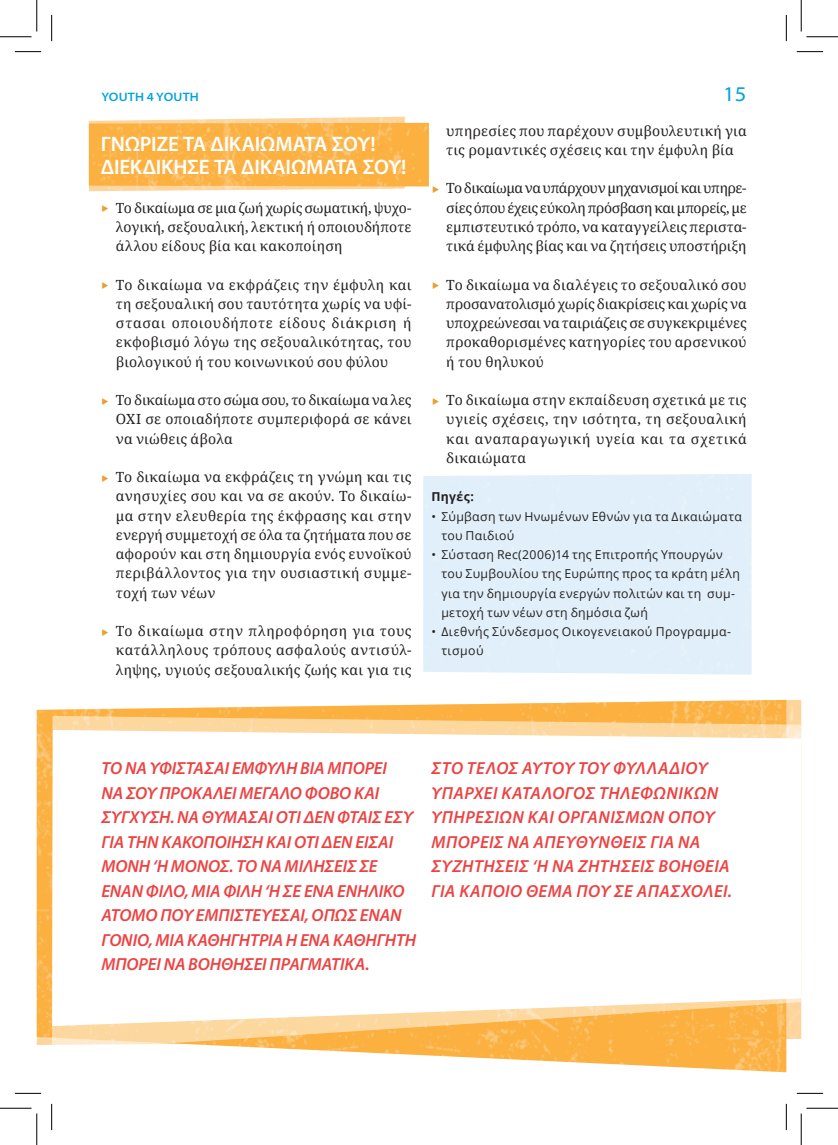
<style>
.page{position:relative;width:838px;height:1145px;background:#fff}
.page>*{position:absolute;margin:0;border:0;box-sizing:border-box;transform-origin:0 0}
.t1{font:600 21px/22.8px "Myriad Pro";letter-spacing:-.01em;color:#fff}
.t2{font:semi-expanded 21px "Myriad Pro";color:#00a2df}
.t3{font:italic 600 17.5px/24.5px "Myriad Pro";color:#ee4141}
.t4{font:italic 600 17.5px/24.5px "Myriad Pro";letter-spacing:.025em;color:#ee4141}
.t5{font:14px/19.2px "Droid Serif";letter-spacing:.015em;color:#231f20;text-align:justify}
.t6{font:12.25px/19.2px "Open Sans";letter-spacing:.03em;color:#231f20}
.t7{font:600 semi-expanded 12.25px "Myriad Pro";letter-spacing:.02em;color:#00a2df}
.t8{font:700 12.25px "Open Sans";letter-spacing:.03em;color:#231f20}
.s1{font-family:"Entypo";font-size:29.75px;color:#ee9e30}
</style>
<div class="page">
<img style="left:37px;top:41px;width:764px;height:1063px">
<hr style="left:15px;top:51px;width:26px;height:2px;background:#fff">
<hr style="left:796px;top:51px;width:27px;height:2px;background:#fff">
<hr style="left:15px;top:1092px;width:26px;height:2px;background:#fff">
<hr style="left:796px;top:1092px;width:27px;height:2px;background:#fff">
<svg style="left:15px;top:51px;width:26px;height:1px"></svg>
<svg style="left:796px;top:51px;width:27px;height:1px"></svg>
<svg style="left:15px;top:1093px;width:26px;height:1px"></svg>
<svg style="left:796px;top:1093px;width:27px;height:1px"></svg>
<svg style="left:51px;top:15px;width:1px;height:26px"></svg>
<svg style="left:51px;top:1104px;width:1px;height:26px"></svg>
<svg style="left:786px;top:15px;width:1px;height:26px"></svg>
<svg style="left:786px;top:1104px;width:1px;height:26px"></svg>
<hr style="left:0;top:36px;width:32px;height:1px;background:#000">
<hr style="left:806px;top:36px;width:31px;height:1px;background:#000">
<hr style="left:0;top:1108px;width:32px;height:1px;background:#000">
<hr style="left:806px;top:1108px;width:31px;height:1px;background:#000">
<hr style="left:36px;top:0;width:1px;height:31px;background:#000">
<hr style="left:36px;top:1113px;width:1px;height:32px;background:#000">
<hr style="left:800px;top:0;width:1px;height:31px;background:#000">
<hr style="left:800px;top:1113px;width:1px;height:32px;background:#000">
<p class="t7" style="left:101px;top:90px;width:99px">YOUTH 4 YOUTH</p>
<h1 class="t2" style="left:723px;top:82px;width:25px">15</h1>
<h1 class="t1" style="left:101px;top:132px;width:307px">ΓΝΩΡΙΖΕ ΤΑ ΔΙΚΑΙΩΜΑΤΑ ΣΟΥ!<br>ΔΙΕΚΔΙΚΗΣΕ ΤΑ ΔΙΚΑΙΩΜΑΤΑ ΣΟΥ!</h1>
<p class="t5" style="left:116px;top:198px;width:297px;text-indent:-15px"><span class="s1">▸</span> Το δικαίωμα σε μια ζωή χωρίς σωματική, ψυχο&shy;λογική, σεξουαλική, λεκτική ή οποιουδήποτε άλλου είδους βία και κακοποίηση</p>
<p class="t5" style="left:116px;top:275px;width:297px;text-indent:-15px"><span class="s1">▸</span> Το δικαίωμα να εκφράζεις την έμφυλη και τη σεξουαλική σου ταυτότητα χωρίς να υφί&shy;στασαι οποιουδήποτε είδους διάκριση ή εκφοβισμό λόγω της σεξουαλικότητας, του βιολογικού ή του κοινωνικού σου φύλου</p>
<p class="t5" style="left:116px;top:391px;width:297px;text-indent:-15px"><span class="s1">▸</span> Το δικαίωμα στο σώμα σου, το δικαίωμα να λες ΟΧΙ σε οποιαδήποτε συμπεριφορά σε κάνει να νιώθεις άβολα</p>
<p class="t5" style="left:116px;top:468px;width:297px;text-indent:-15px"><span class="s1">▸</span> Το δικαίωμα να εκφράζεις τη γνώμη και τις ανησυχίες σου και να σε ακούν. Το δικαίω&shy;μα στην ελευθερία της έκφρασης και στην ενεργή συμμετοχή σε όλα τα ζητήματα που σε αφορούν και στη δημιουργία ενός ευνοϊκού περιβάλλοντος για την ουσιαστική συμμε&shy;τοχή των νέων</p>
<p class="t5" style="left:116px;top:622px;width:297px;text-indent:-15px"><span class="s1">▸</span> Το δικαίωμα στην πληροφόρηση για τους κατάλληλους τρόπους ασφαλούς αντισύλ&shy;ληψης, υγιούς σεξουαλικής ζωής και για τις</p>
<p class="t5" style="left:446px;top:121px;width:302px">υπηρεσίες που παρέχουν συμβουλευτική για τις ρομαντικές σχέσεις και την έμφυλη βία</p>
<p class="t5" style="left:446px;top:179px;width:302px;text-indent:-15px"><span class="s1">▸</span> Το δικαίωμα να υπάρχουν μηχανισμοί και υπηρε&shy;σίες όπου έχεις εύκολη πρόσβαση και μπορείς, με εμπιστευτικό τρόπο, να καταγγείλεις περιστα&shy;τικά έμφυλης βίας και να ζητήσεις υποστήριξη</p>
<p class="t5" style="left:446px;top:275px;width:302px;text-indent:-15px"><span class="s1">▸</span> Το δικαίωμα να διαλέγεις το σεξουαλικό σου προσανατολισμό χωρίς διακρίσεις και χωρίς να υποχρεώνεσαι να ταιριάζεις σε συγκεκριμένες προκαθορισμένες κατηγορίες του αρσενικού ή του θηλυκού</p>
<p class="t5" style="left:446px;top:391px;width:302px;text-indent:-15px"><span class="s1">▸</span> Το δικαίωμα στην εκπαίδευση σχετικά με τις υγιείς σχέσεις, την ισότητα, τη σεξουαλική και αναπαραγωγική υγεία και τα σχετικά δικαιώματα</p>
<p class="t8" style="left:431px;top:488px;width:44px">Πηγές:</p>
<p class="t6" style="left:441px;top:506px;width:302px;text-indent:-10px">• Σύμβαση των Ηνωμένων Εθνών για τα Δικαιώματα του Παιδιού</p>
<p class="t6" style="left:441px;top:545px;width:300px;text-indent:-10px">• Σύσταση Rec(2006)14 της Επιτροπής Υπουργών του Συμβουλίου της Ευρώπης προς τα κράτη μέλη για την δημιουργία ενεργών πολιτών και τη συμ&shy;μετοχή των νέων στη δημόσια ζωή</p>
<p class="t6" style="left:441px;top:622px;width:291px;text-indent:-10px">• Διεθνής Σύνδεσμος Οικογενειακού Προγραμμα&shy;τισμού</p>
<p class="t3" style="left:101px;top:756px;width:294px">Το να υφίστασαι έμφυλη βία μπορεί να σου προκαλεί μεγάλ ο φόβο και σύγχυση. Να θυμάσαι ότι δεν φταις εσύ για την κακοποίηση και ότι δεν είσαι μόνη ‘ή μόνος. Το να μιλήσε</p>
<p class="t3" style="left:101px;top:854px;width:305px;text-indent:241px">ις σε έναν φίλ ο, μια φίλ η ‘ή σε ένα ενήλ ικο άτομο που εμπιστεύεσ</p>
<p class="t3" style="left:101px;top:903px;width:316px;text-indent:188px">αι, όπως έναν γονιό, μια καθηγήτρια ή ένα καθηγητή μπορεί να βοηθήσει πραγματικά .</p>
<p class="t4" style="left:431px;top:756px;width:277px">Στο τέλος αυτού του φυλλαδίου υπάρχει κατάλ ογος τηλεφω</p>
<p class="t4" style="left:431px;top:780px;width:302px;text-indent:235px">νικών υπηρεσιών και οργανισμών όπου μπορείς να απευθυνθείς για να συζητήσεις ‘Ή να ζητήσεις βοήθεια για κά ποιο θέμα που σε απασχολεί.</p>
</div>
